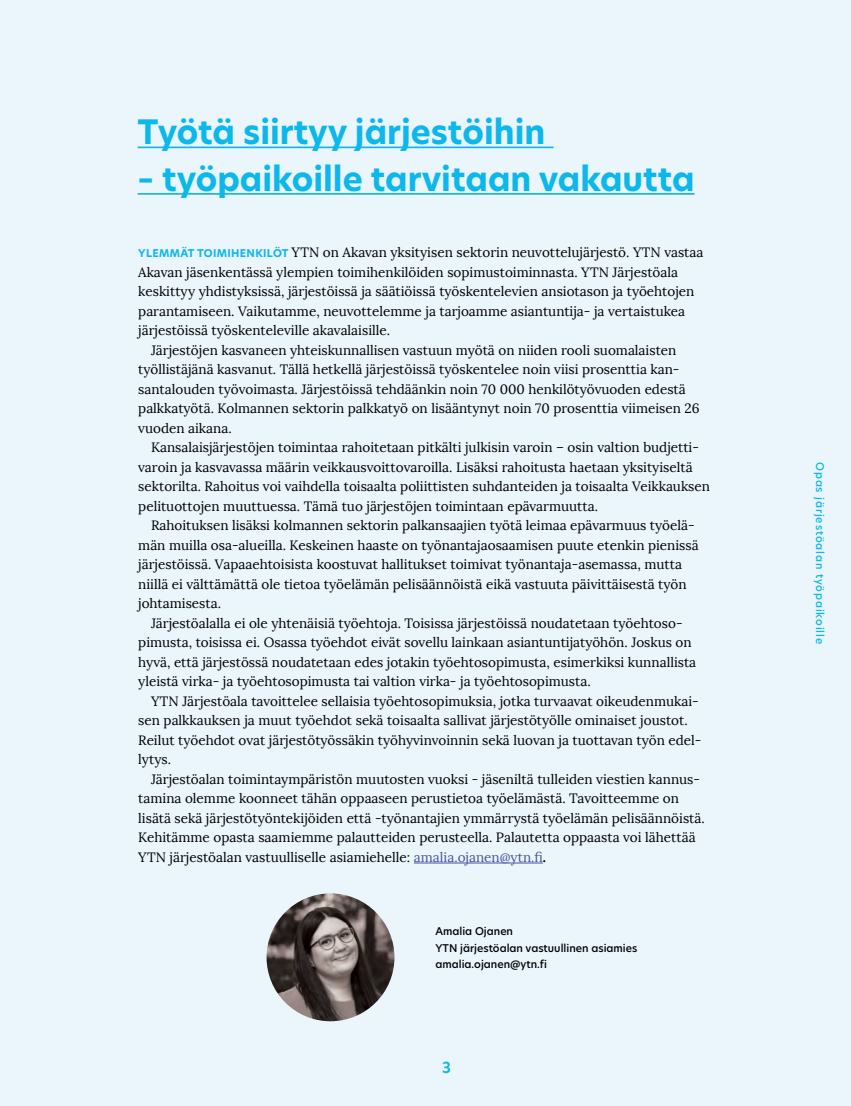
<style>
.page{position:relative;width:851px;height:1106px;background:#fff}
.page>*{position:absolute;margin:0;border:0;box-sizing:border-box;transform-origin:0 0}
.t1{font:700 33px "Hero New";color:#0cb7eb}
.t2{font:600 15px "Hero New";color:#0cb7eb}
.t3{font:13.5px "Lora";color:#000}
.t4{font:500 10.5px/16.5px "Hero New";color:#000}
.t5{font:500 10.5px "Hero New";letter-spacing:.08em;color:#0cb7eb}
.s1{font-family:"Hero New";font-weight:700;font-size:10.5px;color:#0cb7eb}
.s2{color:#4952a3}
.s3{font-weight:700}
</style>
<div class="page">
<div style="left:0;top:0;width:850px;height:1106px;background:#eaf5fc"></div>
<hr style="left:414px;top:862px;width:129px;height:1px;background:#4952a3">
<hr style="left:138px;top:146px;width:415px;height:2px;background:#0cb7eb">
<hr style="left:138px;top:193px;width:556px;height:2px;background:#0cb7eb">
<img style="left:266px;top:893px;width:128px;height:128px;border-radius:64px">
<h1 class="t1" style="left:138px;top:109px;width:409px">Työtä siirtyy järjestöihin</h1>
<h1 class="t1" style="left:138px;top:156px;width:558px">– työpaikoille tarvitaan vakautta</h1>
<p class="t3" style="left:138px;top:244px;width:566px"><span class="s1">YLEMMÄT TOIMIHENKILÖT</span> YTN on Akavan yksityisen sektorin neuvottelujärjestö. YTN vastaa</p>
<p class="t3" style="left:138px;top:264px;width:541px">Akavan jäsenkentässä ylempien toimihenkilöiden sopimustoiminnasta. YTN Järjestöala</p>
<p class="t3" style="left:138px;top:283px;width:557px">keskittyy yhdistyksissä, järjestöissä ja säätiöissä työskentelevien ansiotason ja työehtojen</p>
<p class="t3" style="left:138px;top:303px;width:548px">parantamiseen. Vaikutamme, neuvottelemme ja tarjoamme asiantuntija- ja vertaistukea</p>
<p class="t3" style="left:138px;top:322px;width:253px">järjestöissä työskenteleville akavalaisille.</p>
<p class="t3" style="left:151px;top:342px;width:527px">Järjestöjen kasvaneen yhteiskunnallisen vastuun myötä on niiden rooli suomalaisten</p>
<p class="t3" style="left:138px;top:361px;width:542px">työllistäjänä kasvanut. Tällä hetkellä järjestöissä työskentelee noin viisi prosenttia kan-</p>
<p class="t3" style="left:138px;top:381px;width:549px">santalouden työvoimasta. Järjestöissä tehdäänkin noin 70 000 henkilötyövuoden edestä</p>
<p class="t3" style="left:138px;top:400px;width:563px">palkkatyötä. Kolmannen sektorin palkkatyö on lisääntynyt noin 70 prosenttia viimeisen 26</p>
<p class="t3" style="left:138px;top:420px;width:95px">vuoden aikana.</p>
<p class="t3" style="left:151px;top:439px;width:549px">Kansalaisjärjestöjen toimintaa rahoitetaan pitkälti julkisin varoin – osin valtion budjetti-</p>
<p class="t3" style="left:138px;top:458px;width:555px">varoin ja kasvavassa määrin veikkausvoittovaroilla. Lisäksi rahoitusta haetaan yksityiseltä</p>
<p class="t3" style="left:138px;top:478px;width:573px">sektorilta. Rahoitus voi vaihdella toisaalta poliittisten suhdanteiden ja toisaalta Veikkauksen</p>
<p class="t3" style="left:138px;top:497px;width:461px">pelituottojen muuttuessa. Tämä tuo järjestöjen toimintaan epävarmuutta.</p>
<p class="t3" style="left:151px;top:517px;width:545px">Rahoituksen lisäksi kolmannen sektorin palkansaajien työtä leimaa epävarmuus työelä-</p>
<p class="t3" style="left:138px;top:536px;width:562px">män muilla osa-alueilla. Keskeinen haaste on työnantajaosaamisen puute etenkin pienissä</p>
<p class="t3" style="left:138px;top:556px;width:545px">järjestöissä. Vapaaehtoisista koostuvat hallitukset toimivat työnantaja-asemassa, mutta</p>
<p class="t3" style="left:138px;top:575px;width:549px">niillä ei välttämättä ole tietoa työelämän pelisäännöistä eikä vastuuta päivittäisestä työn</p>
<p class="t3" style="left:138px;top:595px;width:84px">johtamisesta.</p>
<p class="t3" style="left:151px;top:614px;width:533px">Järjestöalalla ei ole yhtenäisiä työehtoja. Toisissa järjestöissä noudatetaan työehtoso-</p>
<p class="t3" style="left:138px;top:634px;width:555px">pimusta, toisissa ei. Osassa työehdot eivät sovellu lainkaan asiantuntijatyöhön. Joskus on</p>
<p class="t3" style="left:138px;top:653px;width:559px">hyvä, että järjestössä noudatetaan edes jotakin työehtosopimusta, esimerkiksi kunnallista</p>
<p class="t3" style="left:138px;top:673px;width:454px">yleistä virka- ja työehtosopimusta tai valtion virka- ja työehtosopimusta.</p>
<p class="t3" style="left:151px;top:692px;width:549px">YTN Järjestöala tavoittelee sellaisia työehtosopimuksia, jotka turvaavat oikeudenmukai-</p>
<p class="t3" style="left:138px;top:712px;width:551px">sen palkkauksen ja muut työehdot sekä toisaalta sallivat järjestötyölle ominaiset joustot.</p>
<p class="t3" style="left:138px;top:731px;width:564px">Reilut työehdot ovat järjestötyössäkin työhyvinvoinnin sekä luovan ja tuottavan työn edel-</p>
<p class="t3" style="left:138px;top:751px;width:34px">lytys.</p>
<p class="t3" style="left:151px;top:770px;width:550px">Järjestöalan toimintaympäristön muutosten vuoksi - jäseniltä tulleiden viestien kannus-</p>
<p class="t3" style="left:138px;top:790px;width:542px">tamina olemme koonneet tähän oppaaseen perustietoa työelämästä. Tavoitteemme on</p>
<p class="t3" style="left:138px;top:809px;width:568px">lisätä sekä järjestötyöntekijöiden että -työnantajien ymmärrystä työelämän pelisäännöistä.</p>
<p class="t3" style="left:138px;top:829px;width:559px">Kehitämme opasta saamiemme palautteiden perusteella. Palautetta oppaasta voi lähettää</p>
<p class="t3" style="left:138px;top:848px;width:409px">YTN järjestöalan vastuulliselle asiamiehelle: <span class="s2">amalia.ojanen@ytn.fi</span><span class="s3">.</span></p>
<p class="t4" style="left:435px;top:923px;width:203px">Amalia Ojanen<br>YTN järjestöalan vastuullinen asiamies amalia.ojanen@ytn.fi</p>
<p class="t2" style="left:442px;top:1057px;width:10px">3</p>
<p class="t5" style="left:827px;top:462px;width:183px;rotate:90deg">Opas järjestöalan työpaikoille</p>
</div>
